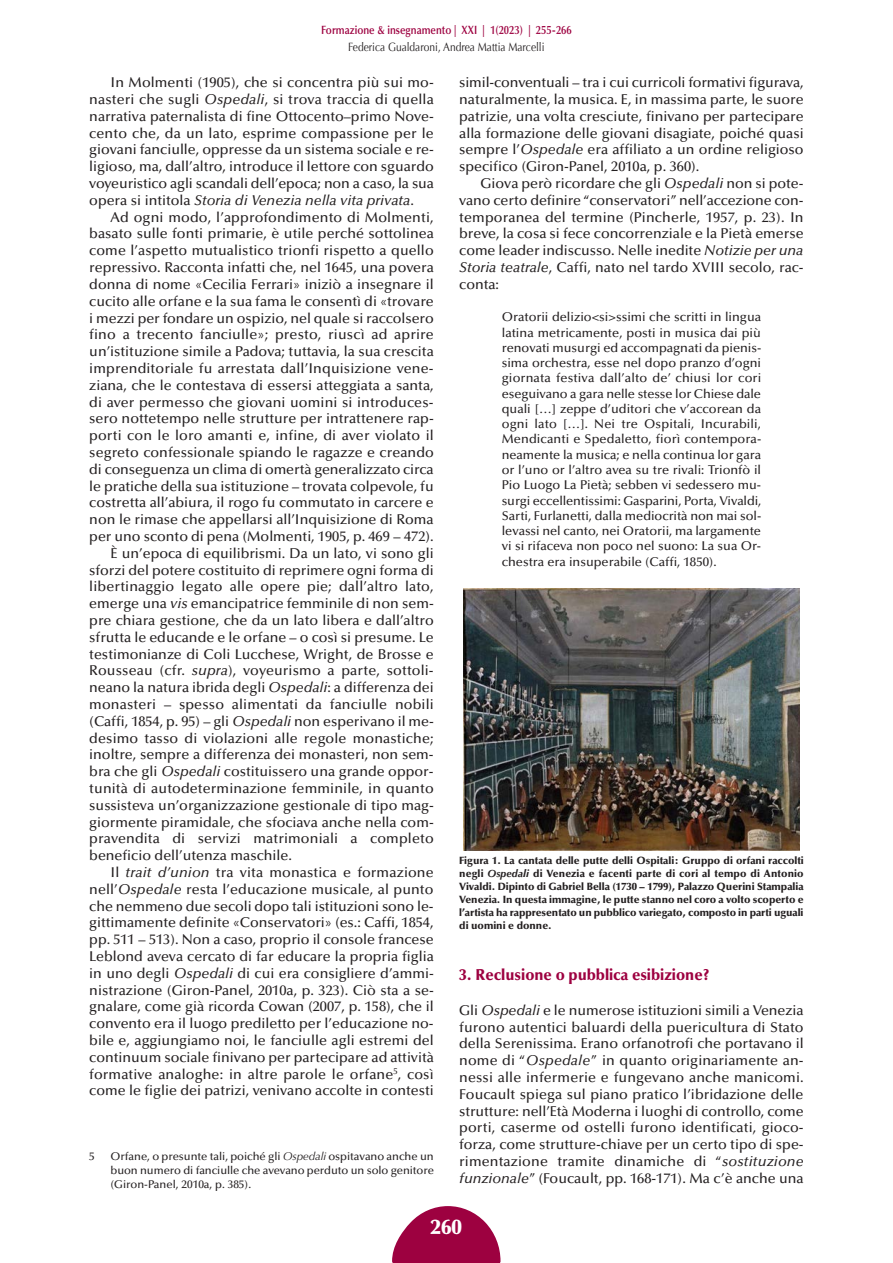
<style>
.page{position:relative;width:893px;height:1263px;background:#fff}
.page>*{position:absolute;margin:0;border:0;box-sizing:border-box;transform-origin:0 0}
.t1{font:900 21px "Optima";color:#fff}
.t2{font:900 15.75px "Optima";color:#9d0140;scale:.95 1}
.t3{font:500 14.25px/16.8px "Optima";color:#231f20;text-align:justify}
.t4{font:500 12.75px/15.3px "Optima";color:#231f20;text-align:justify}
.t5{font:600 12px "Optima";color:#9d0140;scale:.85 1}
.t6{font:12px "Optima";color:#231f20;scale:.85 1}
.t7{font:500 11.25px/13.8px "Optima";letter-spacing:-.005em;color:#231f20;text-align:justify}
.t8{font:900 10.5px/12.9px "Optima";letter-spacing:-.005em;color:#231f20;text-align:justify}
.s1{font-style:italic}
.s2{font-weight:700;font-style:italic}
.s3{font-weight:400;font-style:italic}
</style>
<div class="page">
<svg style="left:392px;top:1206px;width:108px;height:57px"></svg>
<img style="left:464px;top:588px;width:335px;height:263px">
<p class="t5" style="left:321px;top:23px;width:297px">Formazione &amp; insegnamento | XXI | 1(2023) | 255-266</p>
<p class="t6" style="left:348px;top:40px;width:232px">Federica Gualdaroni, Andrea Mattia Marcelli</p>
<p class="t3" style="left:89px;top:74px;width:346px;text-indent:21px">In Molmenti (1905), che si concentra più sui mo&shy;nasteri che sugli <span class="s1">Ospedali</span>, si trova traccia di quella narrativa paternalista di fine Ottocento–primo Nove&shy;cento che, da un lato, esprime compassione per le giovani fanciulle, oppresse da un sistema sociale e re&shy;ligioso, ma, dall’altro, introduce il lettore con sguardo voyeuristico agli scandali dell’epoca; non a caso, la sua opera si intitola <span class="s1">Storia di Venezia nella vita privata</span>.</p>
<p class="t3" style="left:111px;top:209px;width:325px">Ad ogni modo, l’approfondimento di Molmenti,</p>
<p class="t3" style="left:89px;top:226px;width:346px">basato sulle fonti primarie, è utile perché sottolinea</p>
<p class="t3" style="left:89px;top:242px;width:346px">come l’aspetto mutualistico trionfi rispetto a quello</p>
<p class="t3" style="left:89px;top:259px;width:346px">repressivo. Racconta infatti che, nel 1645, una povera</p>
<p class="t3" style="left:89px;top:276px;width:346px">donna di nome «Cecilia Ferrari» iniziò a insegnare il</p>
<p class="t3" style="left:89px;top:293px;width:346px">cucito alle orfane e la sua fama le consentì di «trovare</p>
<p class="t3" style="left:89px;top:310px;width:346px">i mezzi per fondare un ospizio, nel quale si raccolsero</p>
<p class="t3" style="left:89px;top:326px;width:346px">fino a trecento fanciulle»; presto, riuscì ad aprire</p>
<p class="t3" style="left:89px;top:343px;width:346px">un’istituzione simile a Padova; tuttavia, la sua crescita</p>
<p class="t3" style="left:89px;top:360px;width:346px">imprenditoriale fu arrestata dall’Inquisizione vene-</p>
<p class="t3" style="left:89px;top:377px;width:346px">ziana, che le contestava di essersi atteggiata a santa,</p>
<p class="t3" style="left:89px;top:394px;width:346px">di aver permesso che giovani uomini si introduces-</p>
<p class="t3" style="left:89px;top:410px;width:346px">sero nottetempo nelle strutture per intrattenere rap-</p>
<p class="t3" style="left:89px;top:427px;width:346px">porti con le loro amanti e, infine, di aver violato il</p>
<p class="t3" style="left:89px;top:444px;width:346px">segreto confessionale spiando le ragazze e creando</p>
<p class="t3" style="left:89px;top:461px;width:346px">di conseguenza un clima di omertà generalizzato circa</p>
<p class="t3" style="left:89px;top:478px;width:346px">le pratiche della sua istituzione – trovata colpevole, fu</p>
<p class="t3" style="left:89px;top:494px;width:346px">costretta all’abiura, il rogo fu commutato in carcere e</p>
<p class="t3" style="left:89px;top:511px;width:346px">non le rimase che appellarsi all’Inquisizione di Roma</p>
<p class="t3" style="left:89px;top:528px;width:346px">per uno sconto di pena (Molmenti, 1905, p. 469 – 472).</p>
<p class="t3" style="left:111px;top:545px;width:325px">È un’epoca di equilibrismi. Da un lato, vi sono gli</p>
<p class="t3" style="left:89px;top:562px;width:346px">sforzi del potere costituito di reprimere ogni forma di</p>
<p class="t3" style="left:89px;top:578px;width:346px">libertinaggio legato alle opere pie; dall’altro lato,</p>
<p class="t3" style="left:89px;top:595px;width:346px">emerge una <span class="s1">vis</span> emancipatrice femminile di non sem-</p>
<p class="t3" style="left:89px;top:612px;width:346px">pre chiara gestione, che da un lato libera e dall’altro</p>
<p class="t3" style="left:89px;top:629px;width:346px">sfrutta le educande e le orfane – o così si presume. Le</p>
<p class="t3" style="left:89px;top:646px;width:346px">testimonianze di Coli Lucchese, Wright, de Brosse e</p>
<p class="t3" style="left:89px;top:662px;width:346px">Rousseau (cfr. <span class="s1">supra</span>), voyeurismo a parte, sottoli-</p>
<p class="t3" style="left:89px;top:679px;width:346px">neano la natura ibrida degli <span class="s1">Ospedali</span>: a differenza dei</p>
<p class="t3" style="left:89px;top:696px;width:346px">monasteri – spesso alimentati da fanciulle nobili</p>
<p class="t3" style="left:89px;top:713px;width:346px">(Caffi, 1854, p. 95) – gli <span class="s1">Ospedali</span> non esperivano il me-</p>
<p class="t3" style="left:89px;top:730px;width:346px">desimo tasso di violazioni alle regole monastiche;</p>
<p class="t3" style="left:89px;top:746px;width:346px">inoltre, sempre a differenza dei monasteri, non sem-</p>
<p class="t3" style="left:89px;top:763px;width:346px">bra che gli <span class="s1">Ospedali</span> costituissero una grande oppor-</p>
<p class="t3" style="left:89px;top:780px;width:346px">tunità di autodeterminazione femminile, in quanto</p>
<p class="t3" style="left:89px;top:797px;width:346px">sussisteva un’organizzazione gestionale di tipo mag-</p>
<p class="t3" style="left:89px;top:814px;width:346px">giormente piramidale, che sfociava anche nella com-</p>
<p class="t3" style="left:89px;top:830px;width:346px">pravendita di servizi matrimoniali a completo</p>
<p class="t3" style="left:89px;top:847px;width:204px">beneficio dell’utenza maschile.</p>
<p class="t3" style="left:111px;top:864px;width:325px">Il <span class="s1">trait d’union</span> tra vita monastica e formazione</p>
<p class="t3" style="left:89px;top:881px;width:346px">nell’<span class="s1">Ospedale</span> resta l’educazione musicale, al punto</p>
<p class="t3" style="left:89px;top:898px;width:346px">che nemmeno due secoli dopo tali istituzioni sono le-</p>
<p class="t3" style="left:89px;top:914px;width:346px">gittimamente definite «Conservatori» (es.: Caffi, 1854,</p>
<p class="t3" style="left:89px;top:931px;width:346px">pp. 511 – 513). Non a caso, proprio il console francese</p>
<p class="t3" style="left:89px;top:948px;width:346px">Leblond aveva cercato di far educare la propria figlia</p>
<p class="t3" style="left:89px;top:965px;width:346px">in uno degli <span class="s1">Ospedali</span> di cui era consigliere d’ammi-</p>
<p class="t3" style="left:89px;top:982px;width:346px">nistrazione (Giron-Panel, 2010a, p. 323). Ciò sta a se-</p>
<p class="t3" style="left:89px;top:998px;width:346px">gnalare, come già ricorda Cowan (2007, p. 158), che il</p>
<p class="t3" style="left:89px;top:1015px;width:346px">convento era il luogo prediletto per l’educazione no-</p>
<p class="t3" style="left:89px;top:1032px;width:346px">bile e, aggiungiamo noi, le fanciulle agli estremi del</p>
<p class="t3" style="left:89px;top:1049px;width:346px">continuum sociale finivano per partecipare ad attività</p>
<p class="t3" style="left:89px;top:1066px;width:346px">formative analoghe: in altre parole le orfane<sup>5</sup>, così</p>
<p class="t3" style="left:89px;top:1082px;width:346px">come le figlie dei patrizi, venivano accolte in contesti</p>
<p class="t3" style="left:459px;top:74px;width:346px">simil-conventuali – tra i cui curricoli formativi figurava, naturalmente, la musica. E, in massima parte, le suore patrizie, una volta cresciute, finivano per partecipare alla formazione delle giovani disagiate, poiché quasi sempre l’<span class="s1">Ospedale</span> era affiliato a un ordine religioso specifico (Giron-Panel, 2010a, p. 360).</p>
<p class="t3" style="left:459px;top:175px;width:346px;text-indent:21px">Giova però ricordare che gli <span class="s1">Ospedali</span> non si pote&shy;vano certo definire “conservatori” nell’accezione con&shy;temporanea del termine (Pincherle, 1957, p. 23). In breve, la cosa si fece concorrenziale e la Pietà emerse come leader indiscusso. Nelle inedite <span class="s1">Notizie per una Storia teatrale</span>, Caffi, nato nel tardo XVIII secolo, rac&shy;conta:</p>
<p class="t4" style="left:502px;top:310px;width:261px">Oratorii delizio&lt;si&gt;ssimi che scritti in lingua latina metricamente, posti in musica dai più renovati musurgi ed accompagnati da pienis&shy;sima orchestra, esse nel dopo pranzo d’ogni giornata festiva dall’alto de’ chiusi lor cori eseguivano a gara nelle stesse lor Chiese dale quali […] zeppe d’uditori che v’accorean da ogni lato […]. Nei tre Ospitali, Incurabili, Mendicanti e Spedaletto, fiorì contempora&shy;neamente la musica; e nella continua lor gara or l’uno or l’altro avea su tre rivali: Trionfò il Pio Luogo La Pietà; sebben vi sedessero mu&shy;surgi eccellentissimi: Gasparini, Porta, Vivaldi, Sarti, Furlanetti, dalla mediocrità non mai sol&shy;levassi nel canto, nei Oratorii, ma largamente vi si rifaceva non poco nel suono: La sua Or&shy;chestra era insuperabile (Caffi, 1850).</p>
<p class="t8" style="left:459px;top:854px;width:346px">Figura 1. La cantata delle putte delli Ospitali: Gruppo di orfani raccolti negli <span class="s2">Ospedali</span> di Venezia e facenti parte di cori al tempo di Antonio Vivaldi. Dipinto di Gabriel Bella (1730 – 1799), Palazzo Querini Stampalia Venezia. In questa immagine, le putte stanno nel coro a volto scoperto e l’artista ha rappresentato un pubblico variegato, composto in parti uguali di uomini e donne.</p>
<p class="t2" style="left:459px;top:966px;width:265px">3. Reclusione o pubblica esibizione?</p>
<p class="t3" style="left:459px;top:1002px;width:346px">Gli <span class="s1">Ospedali</span> e le numerose istituzioni simili a Venezia furono autentici baluardi della puericultura di Stato della Serenissima. Erano orfanotrofi che portavano il nome di “<span class="s1">Ospedale</span>” in quanto originariamente an&shy;nessi alle infermerie e fungevano anche manicomi.<br>Foucault spiega sul piano pratico l’ibridazione delle strutture: nell’Età Moderna i luoghi di controllo, come porti, caserme od ostelli furono identificati, gioco&shy;forza, come strutture-chiave per un certo tipo di spe&shy;rimentazione tramite dinamiche di “<span class="s1">sostituzione funzionale</span>” (Foucault, pp. 168-171). Ma c’è anche una</p>
<p class="t7" style="left:89px;top:1149px;width:7px">5</p>
<p class="t7" style="left:111px;top:1149px;width:325px">Orfane, o presunte tali, poiché gli <span class="s3">Ospedali</span> ospitavano anche un buon numero di fanciulle che avevano perduto un solo genitore (Giron-Panel, 2010a, p. 385).</p>
<h1 class="t1" style="left:431px;top:1214px;width:33px">260</h1>
</div>
